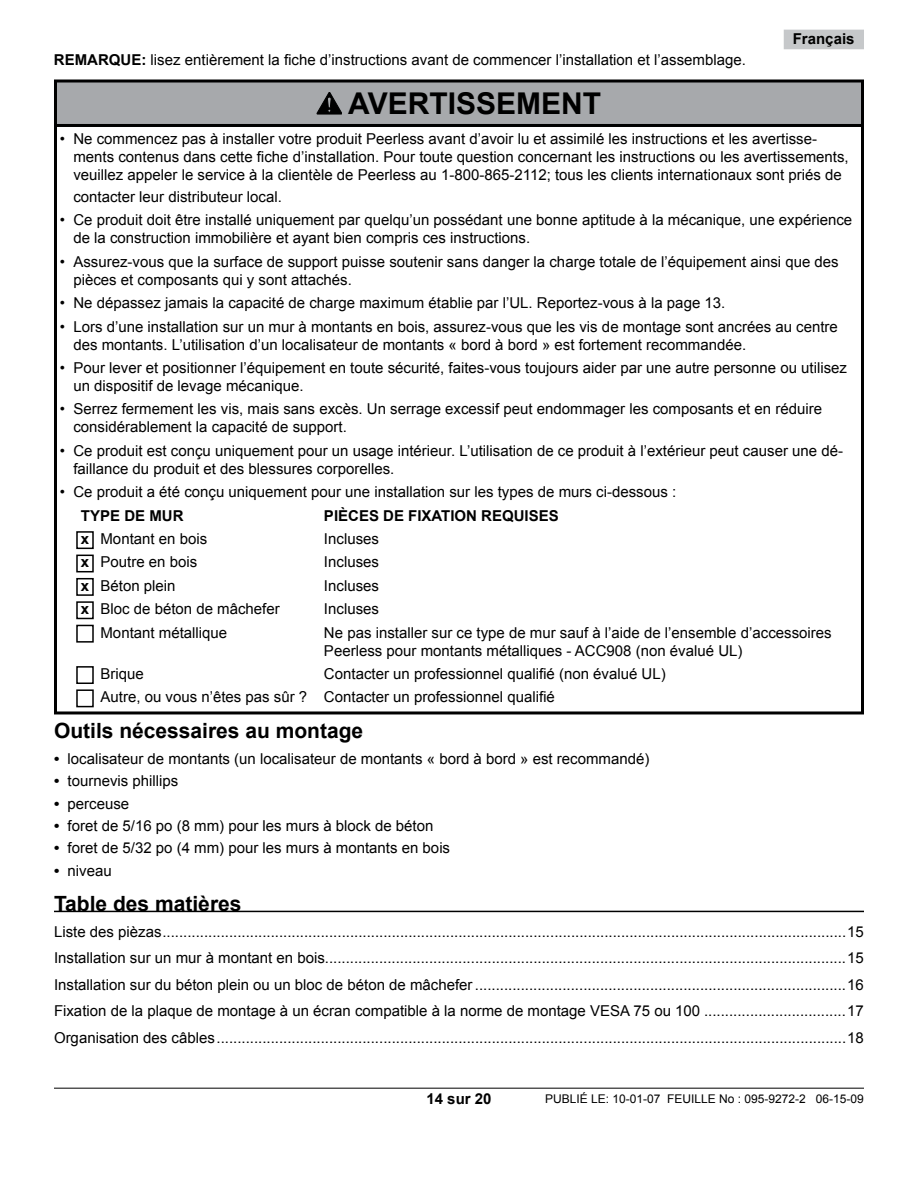
<style>
.page{position:relative;width:918px;height:1188px;background:#fff}
.page>*{position:absolute;margin:0;border:0;box-sizing:border-box;transform-origin:0 0}
.t1{font:700 30px "Arial";color:#000}
.t2{font:700 21px "Arial";color:#000}
.t3{font:15px/18px "Arial";color:#000}
.t4{font:700 15px "Arial";color:#000}
.t5{font:12px "Arial";color:#000}
.s1{font-weight:700}
.s2{font-weight:700;color:#fff}
</style>
<div class="page">
<hr style="left:54px;top:1088px;width:810px;height:1px;background:#000">
<div style="left:784px;top:30px;width:80px;height:19px;background:#c6c8ca"></div>
<hr style="left:54px;top:911px;width:810px;height:1px;background:#000">
<div style="left:56px;top:81px;width:806px;height:44px;background:#a7a9ac"></div>
<div style="left:54px;top:80px;width:810px;height:47px;border:3px solid #000"></div>
<svg style="left:317px;top:92px;width:25px;height:22px"></svg>
<div style="left:76px;top:531px;width:18px;height:18px;border:2px solid #000"></div>
<div style="left:76px;top:555px;width:18px;height:17px;border:2px solid #000"></div>
<div style="left:76px;top:578px;width:18px;height:18px;border:2px solid #000"></div>
<div style="left:76px;top:601px;width:18px;height:18px;border:2px solid #000"></div>
<div style="left:76px;top:625px;width:18px;height:18px;border:2px solid #000"></div>
<div style="left:76px;top:666px;width:18px;height:18px;border:2px solid #000"></div>
<div style="left:76px;top:689px;width:18px;height:18px;border:2px solid #000"></div>
<p class="t4" style="left:54px;top:50px;width:23px">Remarque</p>
<p class="t3" style="left:141px;top:51px;width:606px"><span class="s1">:</span> lisez entièrement la fiche d’instructions avant de commencer l’installation et l’assemblage.</p>
<h1 class="t1" style="left:348px;top:84px;width:254px">AVERTISSEMENT</h1>
<p class="t4" style="left:793px;top:29px;width:63px">Français</p>
<p class="t3" style="left:73px;top:130px;width:777px;text-indent:-14px">• Ne commencez pas à installer votre produit Peerless avant d’avoir lu et assimilé les instructions et les avertisse&shy;ments contenus dans cette fiche d’installation. Pour toute question concernant les instructions ou les avertissements, veuillez appeler le service à la clientèle de Peerless au 1-800-865-2112; tous les clients internationaux sont priés de</p>
<p class="t3" style="left:73px;top:188px;width:210px">contacter leur distributeur local.</p>
<p class="t3" style="left:73px;top:211px;width:780px;text-indent:-14px">• Ce produit doit être installé uniquement par quelqu’un possédant une bonne aptitude à la mécanique, une expérience de la construction immobilière et ayant bien compris ces instructions.</p>
<p class="t3" style="left:73px;top:253px;width:767px;text-indent:-14px">• Assurez-vous que la surface de support puisse soutenir sans danger la charge totale de l’équipement ainsi que des pièces et composants qui y sont attachés.</p>
<p class="t3" style="left:60px;top:294px;width:667px">• Ne dépassez jamais la capacité de charge maximum établie par l’UL. Reportez-vous à la page 13.</p>
<p class="t3" style="left:73px;top:318px;width:766px;text-indent:-14px">• Lors d’une installation sur un mur à montants en bois, assurez-vous que les vis de montage sont ancrées au centre des montants. L’utilisation d’un localisateur de montants « bord à bord » est fortement recommandée.</p>
<p class="t3" style="left:73px;top:359px;width:775px;text-indent:-14px">• Pour lever et positionner l’équipement en toute sécurité, faites-vous toujours aider par une autre personne ou utilisez un dispositif de levage mécanique.</p>
<p class="t3" style="left:73px;top:400px;width:750px;text-indent:-14px">• Serrez fermement les vis, mais sans excès. Un serrage excessif peut endommager les composants et en réduire considérablement la capacité de support.</p>
<p class="t3" style="left:73px;top:442px;width:771px;text-indent:-13px">• Ce produit est conçu uniquement pour un usage intérieur. L’utilisation de ce produit à l’extérieur peut causer une dé&shy;faillance du produit et des blessures corporelles.</p>
<p class="t3" style="left:60px;top:483px;width:618px">• Ce produit a été conçu uniquement pour une installation sur les types de murs ci-dessous :</p>
<p class="t4" style="left:81px;top:505px;width:104px">TYPE DE MUR</p>
<p class="t4" style="left:324px;top:505px;width:236px">PIÈCES DE FIXATION REQUISES</p>
<p class="t3" style="left:81px;top:530px;width:128px"><span class="s1">x</span> Montant en bois</p>
<p class="t3" style="left:324px;top:530px;width:57px">Incluses</p>
<p class="t3" style="left:81px;top:553px;width:118px"><span class="s1">x</span> Poutre en bois</p>
<p class="t3" style="left:324px;top:553px;width:57px">Incluses</p>
<p class="t3" style="left:81px;top:577px;width:96px"><span class="s1">x</span> Béton plein</p>
<p class="t3" style="left:324px;top:577px;width:57px">Incluses</p>
<p class="t3" style="left:81px;top:600px;width:200px"><span class="s1">x</span> Bloc de béton de mâchefer</p>
<p class="t3" style="left:324px;top:600px;width:57px">Incluses</p>
<p class="t3" style="left:81px;top:624px;width:148px"><span class="s2">x</span> Montant métallique</p>
<p class="t3" style="left:324px;top:624px;width:509px">Ne pas installer sur ce type de mur sauf à l’aide de l’ensemble d’accessoires<br>Peerless pour montants métalliques - ACC908 (non évalué UL)</p>
<p class="t3" style="left:81px;top:665px;width:64px"><span class="s2">x</span> Brique</p>
<p class="t3" style="left:81px;top:662px;width:586px;line-height:23.4px;text-indent:243px">Contacter un professionnel qualifié (non évalué UL) <span class="s2">x</span> Autre, ou vous n’êtes pas sûr ? Contacter un professionnel qualifié</p>
<h2 class="t2" style="left:54px;top:717px;width:311px">Outils nécessaires au montage</h2>
<p class="t3" style="left:54px;top:750px;width:597px"><span class="s1">•</span> localisateur de montants (un localisateur de montants « bord à bord » est recommandé)</p>
<p class="t3" style="left:54px;top:772px;width:126px"><span class="s1">•</span> tournevis phillips</p>
<p class="t3" style="left:54px;top:795px;width:77px"><span class="s1">•</span> perceuse</p>
<p class="t3" style="left:54px;top:817px;width:381px"><span class="s1">•</span> foret de 5/16 po (8 mm) pour les murs à block de béton</p>
<p class="t3" style="left:54px;top:839px;width:398px"><span class="s1">•</span> foret de 5/32 po (4 mm) pour les murs à montants en bois</p>
<p class="t3" style="left:54px;top:862px;width:59px"><span class="s1">•</span> niveau</p>
<h2 class="t2" style="left:54px;top:889px;width:189px">Table des matières</h2>
<p class="t3" style="left:54px;top:919px;width:811px;line-height:26.4px;text-align:justify">Liste des pièzas....................................................................................................................................................................15<br>Installation sur un mur à montant en bois.............................................................................................................................15<br>Installation sur du béton plein ou un bloc de béton de mâchefer.........................................................................................16<br>Fixation de la plaque de montage à un écran compatible à la norme de montage VESA 75 ou 100 ..................................17<br>Organisation des câbles.......................................................................................................................................................18</p>
<p class="t4" style="left:426px;top:1089px;width:67px">14 sur 20</p>
<p class="t5" style="left:545px;top:1091px;width:320px">PUBLIÉ LE: 10-01-07 FEUILLE No : 095-9272-2 06-15-09</p>
</div>
